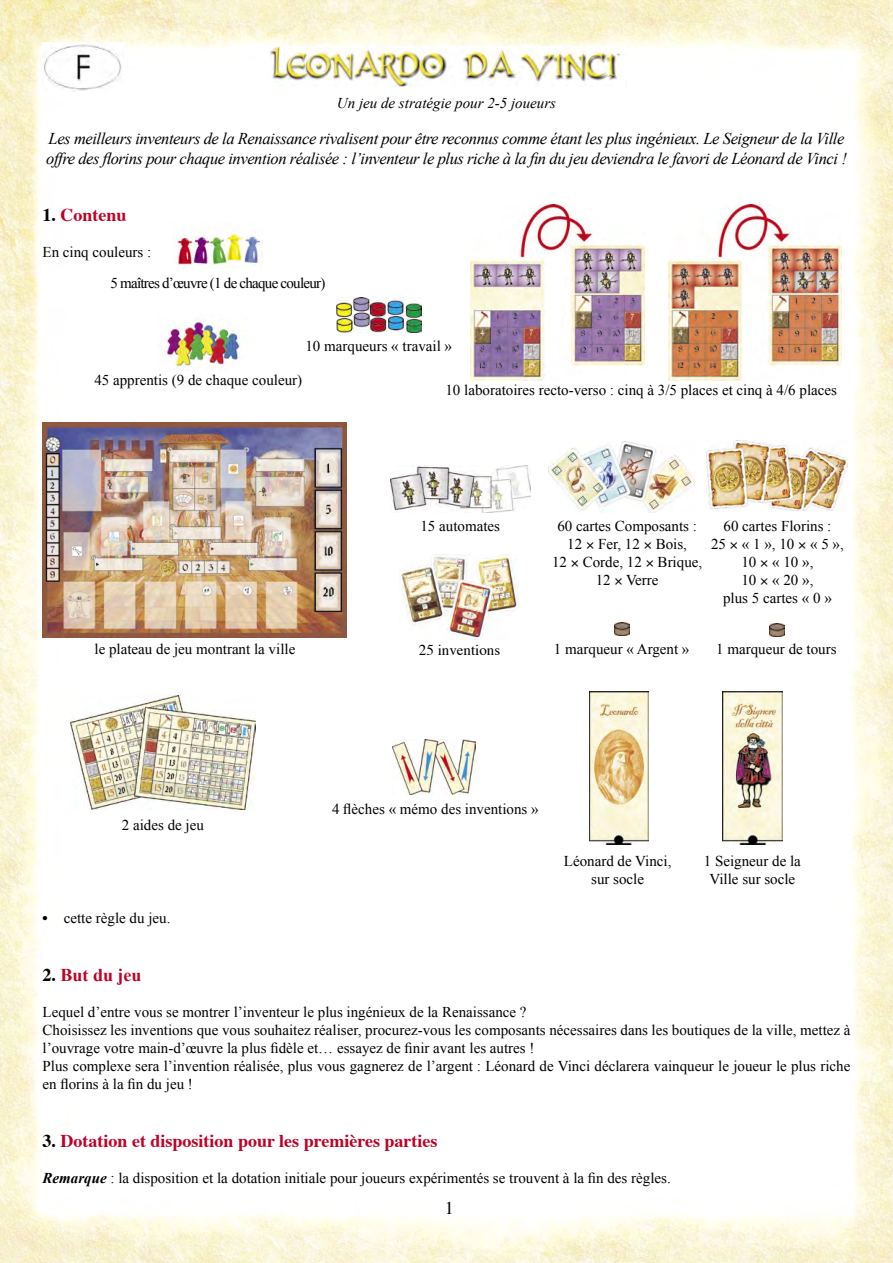
<style>
.page{position:relative;width:893px;height:1263px;background:#fff}
.page>*{position:absolute;margin:0;border:0;box-sizing:border-box;transform-origin:0 0}
.Normale{font:700 18px "Times";color:#be0027}
.Normale-2{font:700 18px "Times New Roman";color:#be0027}
.t1{font:18px "Times";color:#000}
.t2{font:italic 16.5px/19.8px "Times New Roman";letter-spacing:-.025em;color:#000}
.WW-Corpo_del_testo_2{font:15px/18px "Times New Roman";color:#000;text-align:center}
.WW-Corpo_del_testo_2-2{font:15px "Times New Roman";letter-spacing:-.05em;color:#000}
.Subtitle{font:italic 15px "Times New Roman";color:#000}
.Normale-3{font:15px "Times New Roman";color:#000}
.Normale-4{font:15px "Times";color:#000}
.s1{color:#000}
.s2{font-family:"Times"}
.s3{font-family:"Times";color:#000}
.s4{font-weight:700;font-style:italic}
</style>
<div class="page">
<img style="left:0;top:0;width:893px;height:1263px">
<img style="left:336px;top:298px;width:85px;height:35px">
<img style="left:470px;top:204px;width:174px;height:176px">
<img style="left:668px;top:204px;width:174px;height:176px">
<img style="left:43px;top:422px;width:304px;height:216px">
<img style="left:391px;top:466px;width:140px;height:46px">
<img style="left:548px;top:442px;width:146px;height:71px">
<img style="left:400px;top:555px;width:119px;height:85px">
<img style="left:707px;top:441px;width:140px;height:69px">
<img style="left:769px;top:623px;width:15px;height:13px">
<img style="left:614px;top:622px;width:15px;height:13px">
<img style="left:70px;top:696px;width:186px;height:114px">
<img style="left:43px;top:43px;width:80px;height:48px">
<img style="left:590px;top:692px;width:58px;height:152px">
<img style="left:723px;top:692px;width:59px;height:152px">
<img style="left:393px;top:739px;width:83px;height:56px">
<img style="left:173px;top:222px;width:90px;height:47px">
<img style="left:157px;top:314px;width:91px;height:57px">
<img style="left:269px;top:46px;width:358px;height:41px">
<svg style="left:587px;top:542px;width:6px;height:7px"></svg>
<svg style="left:644px;top:542px;width:7px;height:7px"></svg>
<svg style="left:572px;top:560px;width:6px;height:7px"></svg>
<svg style="left:646px;top:560px;width:7px;height:7px"></svg>
<svg style="left:615px;top:578px;width:7px;height:7px"></svg>
<svg style="left:731px;top:542px;width:6px;height:6px"></svg>
<svg style="left:799px;top:542px;width:6px;height:6px"></svg>
<svg style="left:761px;top:560px;width:7px;height:6px"></svg>
<svg style="left:761px;top:578px;width:7px;height:6px"></svg>
<p class="Subtitle" style="left:337px;top:94px;width:221px">Un jeu de stratégie pour 2-5 joueurs</p>
<p class="t2" style="left:46px;top:128px;width:802px">Les meilleurs inventeurs de la Renaissance rivalisent pour être reconnus comme étant les plus ingénieux. Le Seigneur de la Ville offre des florins pour chaque invention réalisée : l’inventeur le plus riche à la fin du jeu deviendra le favori de Léonard de Vinci !</p>
<p class="Normale" style="left:43px;top:198px;width:86px"><span class="s1">1.</span> Contenu</p>
<p class="WW-Corpo_del_testo_2" style="left:43px;top:243px;width:110px">En cinq couleurs :</p>
<p class="WW-Corpo_del_testo_2-2" style="left:111px;top:275px;width:216px">5 maîtres d’œuvre (1 de chaque couleur)</p>
<p class="WW-Corpo_del_testo_2" style="left:305px;top:337px;width:148px">10 marqueurs « travail »</p>
<p class="WW-Corpo_del_testo_2" style="left:445px;top:381px;width:393px">10 laboratoires recto-verso : cinq à 3/5 places et cinq à 4/6 places</p>
<p class="WW-Corpo_del_testo_2" style="left:94px;top:370px;width:209px">45 apprentis (9 de chaque couleur)</p>
<p class="WW-Corpo_del_testo_2" style="left:95px;top:640px;width:202px">le plateau de jeu montrant la ville</p>
<p class="WW-Corpo_del_testo_2" style="left:420px;top:517px;width:81px">15 automates</p>
<p class="WW-Corpo_del_testo_2" style="left:557px;top:517px;width:141px">60 cartes Composants :<br>12 Fer, 12 Bois,</p>
<p class="WW-Corpo_del_testo_2" style="left:552px;top:553px;width:152px">12 Corde, 12 Brique,<br>12 Verre</p>
<p class="WW-Corpo_del_testo_2" style="left:723px;top:516px;width:109px">60 cartes Florins :</p>
<p class="WW-Corpo_del_testo_2" style="left:711px;top:534px;width:134px">25 « 1 », 10 « 5 »,<br>10 « 10 »,</p>
<p class="WW-Corpo_del_testo_2" style="left:741px;top:570px;width:73px">10 « 20 »,</p>
<p class="WW-Corpo_del_testo_2" style="left:723px;top:588px;width:110px">plus 5 cartes « 0 »</p>
<p class="Normale-4" style="left:419px;top:636px;width:83px">25 inventions</p>
<p class="WW-Corpo_del_testo_2" style="left:554px;top:639px;width:137px">1 marqueur « Argent »</p>
<p class="WW-Corpo_del_testo_2" style="left:716px;top:639px;width:122px">1 marqueur de tours</p>
<p class="WW-Corpo_del_testo_2" style="left:122px;top:816px;width:84px">2 aides de jeu</p>
<p class="Normale-3" style="left:43px;top:909px;width:129px"><span class="s2">•</span> cette règle du jeu.</p>
<p class="WW-Corpo_del_testo_2" style="left:332px;top:799px;width:208px">4 flèches « mémo des inventions »</p>
<p class="WW-Corpo_del_testo_2" style="left:564px;top:852px;width:109px">Léonard de Vinci, sur socle</p>
<p class="WW-Corpo_del_testo_2" style="left:704px;top:852px;width:99px">1 Seigneur de la<br>Ville sur socle</p>
<p class="Normale-2" style="left:43px;top:964px;width:101px"><span class="s3">2.</span> But du jeu</p>
<p class="WW-Corpo_del_testo_2" style="left:43px;top:1003px;width:486px">Lequel d’entre vous se montrer l’inventeur le plus ingénieux de la Renaissance ?</p>
<p class="WW-Corpo_del_testo_2" style="left:43px;top:1021px;width:809px;text-align:left">Choisissez les inventions que vous souhaitez réaliser, procurez-vous les composants nécessaires dans les boutiques de la ville, mettez à l’ouvrage votre main-d’œuvre la plus fidèle et… essayez de finir avant les autres !</p>
<p class="WW-Corpo_del_testo_2" style="left:43px;top:1057px;width:809px;text-align:left">Plus complexe sera l’invention réalisée, plus vous gagnerez de l’argent : Léonard de Vinci déclarera vainqueur le joueur le plus riche en florins à la fin du jeu !</p>
<p class="Normale" style="left:43px;top:1123px;width:397px"><span class="s1">3.</span> Dotation et disposition pour les premières parties</p>
<p class="WW-Corpo_del_testo_2" style="left:43px;top:1168px;width:630px"><span class="s4">Remarque</span> : la disposition et la dotation initiale pour joueurs expérimentés se trouvent à la fin des règles.</p>
<p class="t1" style="left:445px;top:1191px;width:10px">1</p>
</div>
